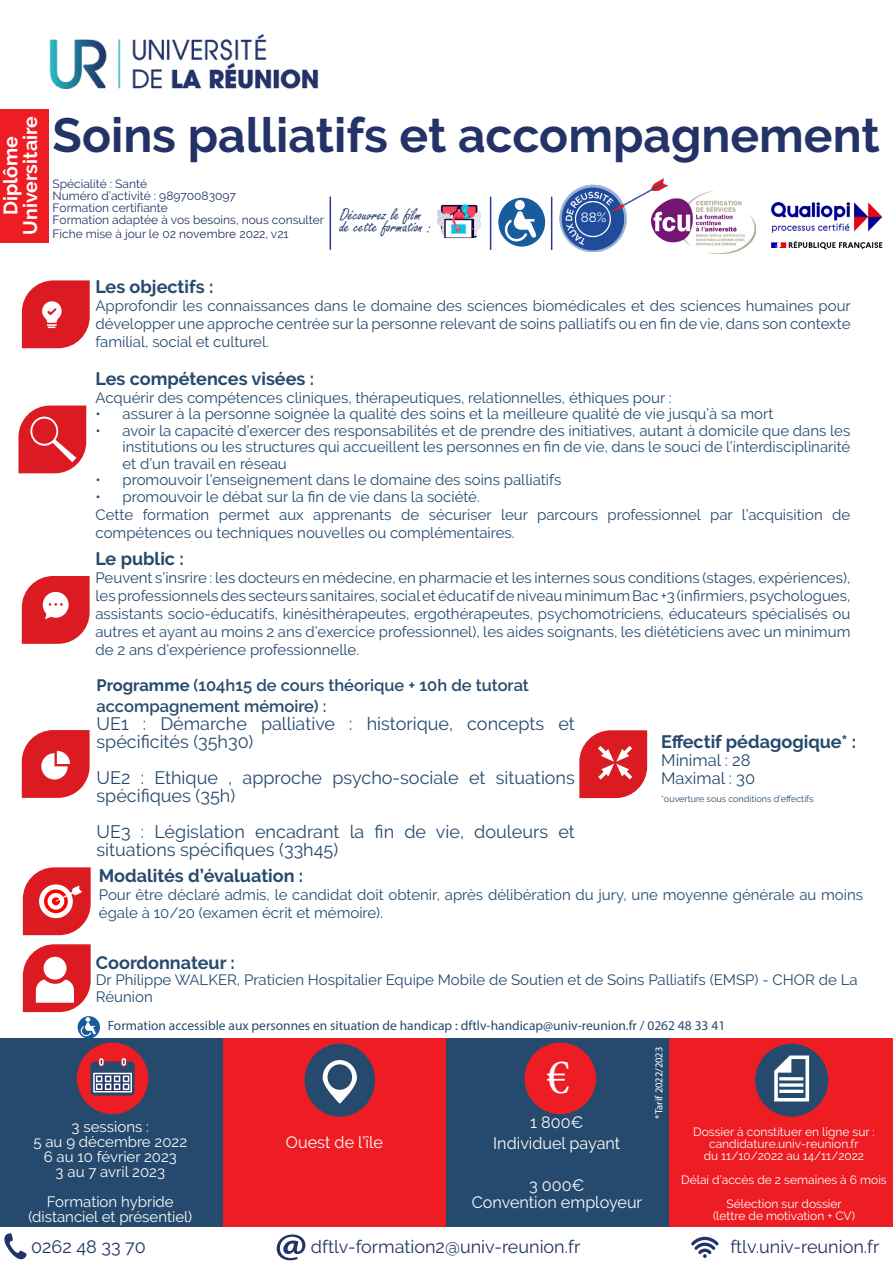
<style>
.page{position:relative;width:893px;height:1263px;background:#fff}
.page>*{position:absolute;margin:0;border:0;box-sizing:border-box;transform-origin:0 0}
.t1{font:49.5px "Minion Pro";color:#fff}
.t2{font:700 48px "Raleway";color:#233367}
.t3{font:700 19.5px "Raleway";color:#fff}
.t4{font:18px/18px "Raleway";color:#264a6e}
.t5{font:700 18px "Raleway";color:#264a6e}
.t6{font:18px "Raleway";color:#233367}
.t7{font:18px "Freestyle Script";color:#233367}
.t8{font:18px "Raleway";color:#fff;scale:1.17 1}
.t9{font:600 16.5px/21px "Raleway";color:#264a6e}
.t10{font:16.5px "Raleway";color:#fcfcfc}
.t11{font:16.5px "Raleway";color:#264a6e}
.t12{font:15px/18px "Raleway";color:#264a6e;text-align:justify}
.t13{font:15px/15px "Raleway";color:#fcfcfc;text-align:center}
.t14{font:13.5px "Myriad Pro";color:#264a6e}
.t15{font:13.5px "Raleway";color:#fff}
.t16{font:12px/12px "Raleway";color:#233367}
.t17{font:12px/12px "Raleway";color:#fcfcfc;text-align:center}
.t18{font:12px/24px "Raleway";color:#fff;text-align:center}
.t19{font:10.5px "Myriad Pro";color:#fff}
.t20{font:9px "Raleway";color:#264a6e}
.s1{font-style:inherit}
.s2{font-weight:700}
.s3{color:#fff}
</style>
<div class="page">
<svg style="left:22px;top:280px;width:68px;height:68px;background:#e14147"></svg>
<div style="left:0;top:109px;width:48px;height:133px;background:#ee1d23"></div>
<img style="left:49px;top:34px;width:270px;height:55px">
<div style="left:0;top:1039px;width:223px;height:188px;background:#264a6e"></div>
<div style="left:223px;top:1039px;width:223px;height:188px;background:#ee1d23"></div>
<div style="left:446px;top:1039px;width:223px;height:188px;background:#264a6e"></div>
<div style="left:669px;top:1039px;width:224px;height:188px;background:#ee1d23"></div>
<div style="left:77px;top:1042px;width:71px;height:72px;background:#ee1d23;border-radius:50%"></div>
<svg style="left:91px;top:1058px;width:44px;height:37px;background:#76728d"></svg>
<div style="left:305px;top:1044px;width:70px;height:73px;background:#264a6e;border-radius:50%"></div>
<svg style="left:323px;top:1060px;width:34px;height:44px"></svg>
<div style="left:328px;top:1064px;width:24px;height:26px;background:#264a6e;border-radius:50%"></div>
<div style="left:524px;top:1042px;width:72px;height:72px;background:#ee1d23;border-radius:50%"></div>
<div style="left:755px;top:1044px;width:73px;height:73px;background:#264a6e;border-radius:50%"></div>
<svg style="left:774px;top:1055px;width:36px;height:47px"></svg>
<div style="left:779px;top:1077px;width:24px;height:3px;background:#fff;border:2px solid #fff"></div>
<svg style="left:779px;top:1083px;width:24px;height:4px"></svg>
<hr style="left:779px;top:1090px;width:24px;height:3px;background:#fff">
<svg style="left:22px;top:576px;width:68px;height:68px"></svg>
<svg style="left:4px;top:1233px;width:23px;height:26px"></svg>
<svg style="left:277px;top:1234px;width:28px;height:26px"></svg>
<svg style="left:691px;top:1236px;width:28px;height:22px"></svg>
<svg style="left:22px;top:730px;width:68px;height:68px"></svg>
<svg style="left:23px;top:867px;width:68px;height:68px"></svg>
<svg style="left:579px;top:730px;width:68px;height:68px;background:#e14349"></svg>
<div style="left:78px;top:1016px;width:22px;height:22px;background:#175d9e;border-radius:50%"></div>
<svg style="left:23px;top:944px;width:73px;height:92px"></svg>
<img style="left:559px;top:178px;width:108px;height:73px">
<img style="left:439px;top:206px;width:40px;height:31px">
<div style="left:436px;top:203px;width:46px;height:37px;border:2px solid #fff"></div>
<hr style="left:330px;top:197px;width:1px;height:53px;background:#253f8e">
<div style="left:498px;top:198px;width:47px;height:49px;background:#175d9e;border-radius:50%"></div>
<svg style="left:503px;top:211px;width:33px;height:30px"></svg>
<div style="left:515px;top:200px;width:10px;height:10px;background:#fff;border-radius:50%"></div>
<hr style="left:490px;top:197px;width:1px;height:53px;background:#253f8e">
<hr style="left:551px;top:197px;width:1px;height:53px;background:#253f8e">
<svg style="left:18px;top:405px;width:68px;height:68px;background:#e14046"></svg>
<img style="left:652px;top:191px;width:104px;height:62px">
<img style="left:771px;top:202px;width:112px;height:48px">
<p class="t3" style="left:19px;top:235px;width:119px;rotate:-90deg">Universitaire</p>
<p class="t3" style="left:0;top:215px;width:81px;rotate:-90deg">Diplôme</p>
<p class="t2" style="left:53px;top:107px;width:829px">Soins palliatifs et accompagnement</p>
<p class="t16" style="left:52px;top:177px;width:273px">Spécialité : Santé<br>Numéro d’activité : 98970083097<br>Formation certifiante<br>Formation adaptée à vos besoins, nous consulter</p>
<p class="t16" style="left:52px;top:228px;width:238px">Fiche mise à jour le <span class="s1">02 novembre</span> 2022, v2<span class="s1">1</span></p>
<p class="t7" style="left:340px;top:205px;width:83px">Découvrez le film</p>
<p class="t15" style="left:581px;top:210px;width:27px">88%</p>
<p class="t7" style="left:340px;top:217px;width:93px">de cette formation :</p>
<p class="t5" style="left:95px;top:277px;width:120px">Les objectifs :</p>
<p class="t12" style="left:95px;top:297px;width:757px">Approfondir les connaissances dans le domaine des sciences biomédicales et des sciences humaines pour développer une approche centrée sur la personne relevant de soins palliatifs ou en fin de vie, dans son contexte familial, social et culturel.</p>
<p class="t5" style="left:96px;top:368px;width:220px">Les compétences visées :</p>
<p class="t12" style="left:96px;top:388px;width:578px">Acquérir des compétences cliniques, thérapeutiques, relationnelles, éthiques pour :</p>
<p class="t12" style="left:96px;top:405px;width:679px">• assurer à la personne soignée la qualité des soins et la meilleure qualité de vie jusqu’à sa mort</p>
<p class="t12" style="left:123px;top:422px;width:729px;line-height:16.5px;text-indent:-27px">• avoir la capacité d’exercer des responsabilités et de prendre des initiatives, autant à domicile que dans les institutions ou les structures qui accueillent les personnes en fin de vie, dans le souci de l’interdisciplinarité et d’un travail en réseau</p>
<p class="t12" style="left:96px;top:471px;width:467px">• promouvoir l’enseignement dans le domaine des soins palliatifs</p>
<p class="t12" style="left:96px;top:487px;width:386px">• promouvoir le débat sur la fin de vie dans la société.</p>
<p class="t12" style="left:96px;top:505px;width:756px">Cette formation permet aux apprenants de sécuriser leur parcours professionnel par l’acquisition de compétences ou techniques nouvelles ou complémentaires.</p>
<p class="t5" style="left:95px;top:549px;width:90px">Le public :</p>
<p class="t12" style="left:95px;top:569px;width:756px">Peuvent s’insrire : les docteurs en médecine, en pharmacie et les internes sous conditions (stages, expériences), les professionnels des secteurs sanitaires, social et éducatif de niveau minimum Bac +3 (infirmiers, psychologues, assistants socio-éducatifs, kinésithérapeutes, ergothérapeutes, psychomotriciens, éducateurs spécialisés ou autres et ayant au moins 2 ans d’exercice professionnel), les aides soignants, les diététiciens avec un minimum de 2 ans d’expérience professionnelle.</p>
<p class="t9" style="left:97px;top:675px;width:434px"><span class="s2">Programme</span> (104h15 de cours théorique + 10h de tutorat accompagnement mémoire) :</p>
<p class="t4" style="left:97px;top:715px;width:480px">UE1 : Démarche palliative : historique, concepts et spécificités (35h30)</p>
<p class="t4" style="left:97px;top:769px;width:480px">UE2 : Ethique , approche psycho-sociale et situations spécifiques (35h)</p>
<p class="t4" style="left:97px;top:823px;width:480px">UE3 : Législation encadrant la fin de vie, douleurs et situations spécifiques (33h45)</p>
<p class="t5" style="left:661px;top:731px;width:197px">Effectif pédagogique* :</p>
<p class="t11" style="left:661px;top:750px;width:91px">Minimal : 28</p>
<p class="t11" style="left:661px;top:768px;width:95px">Maximal : 30</p>
<p class="t20" style="left:661px;top:793px;width:154px">*ouverture sous conditions d’effectifs</p>
<p class="t5" style="left:99px;top:866px;width:206px">Modalités d’évaluation :</p>
<p class="t12" style="left:99px;top:886px;width:766px">Pour être déclaré admis, le candidat doit obtenir, après délibération du jury, une moyenne générale au moins égale à 10/20 (examen écrit et mémoire).</p>
<p class="t5" style="left:96px;top:952px;width:141px">Coordonnateur :</p>
<p class="t12" style="left:96px;top:971px;width:763px;line-height:16.5px">Dr Philippe WALKER, Praticien Hospitalier Equipe Mobile de Soutien et de Soins Palliatifs (EMSP) - CHOR de La<br>Réunion</p>
<p class="t14" style="left:108px;top:1017px;width:619px">Formation accessible aux personnes en situation de handicap : dftlv-handicap@univ-reunion.fr / 0262 48 33 41</p>
<p class="t19" style="left:652px;top:1118px;width:73px;rotate:-90deg">*Tarif 2022/2023</p>
<p class="t1" style="left:546px;top:1044px;width:25px">€</p>
<p class="t10" style="left:530px;top:1113px;width:55px">1 800€</p>
<p class="t10" style="left:493px;top:1134px;width:129px">Individuel payant</p>
<p class="t10" style="left:529px;top:1176px;width:57px">3 000€</p>
<p class="t10" style="left:472px;top:1192px;width:172px">Convention employeur</p>
<p class="t13" style="left:72px;top:1119px;width:79px">3 sessions :</p>
<p class="t13" style="left:33px;top:1134px;width:155px">5 au 9 décembre 2022</p>
<p class="t13" style="left:44px;top:1149px;width:135px">6 au 10 février 2023<br>3 au 7 avril 2023</p>
<p class="t13" style="left:47px;top:1194px;width:128px">Formation hybride</p>
<p class="t13" style="left:28px;top:1209px;width:165px">(distanciel et présentiel)</p>
<p class="t17" style="left:693px;top:1126px;width:183px">Dossier à constituer en ligne sur : candidature.univ-reunion.fr<br><span class="s3">du 11/10/2022 au</span> <span class="s3">14</span><span class="s3">/11/2022</span></p>
<p class="t18" style="left:681px;top:1168px;width:207px">Délai d’accès de 2 semaines à 6 mois<br>Sélection sur dossier</p>
<p class="t18" style="left:713px;top:1204px;width:143px">(lettre de motivation + CV)</p>
<p class="t10" style="left:286px;top:1133px;width:99px">Ouest de l’île</p>
<p class="t8" style="left:40px;top:1203px;width:151px">ftlv.univ-reunion.fr</p>
<p class="t8" style="left:744px;top:1203px;width:116px">0262 48 33 70</p>
<p class="t6" style="left:31px;top:1236px;width:116px">0262 48 33 70</p>
<p class="t6" style="left:311px;top:1236px;width:271px">dftlv-formation2@univ-reunion.fr</p>
<p class="t6" style="left:730px;top:1236px;width:151px">ftlv.univ-reunion.fr</p>
</div>
